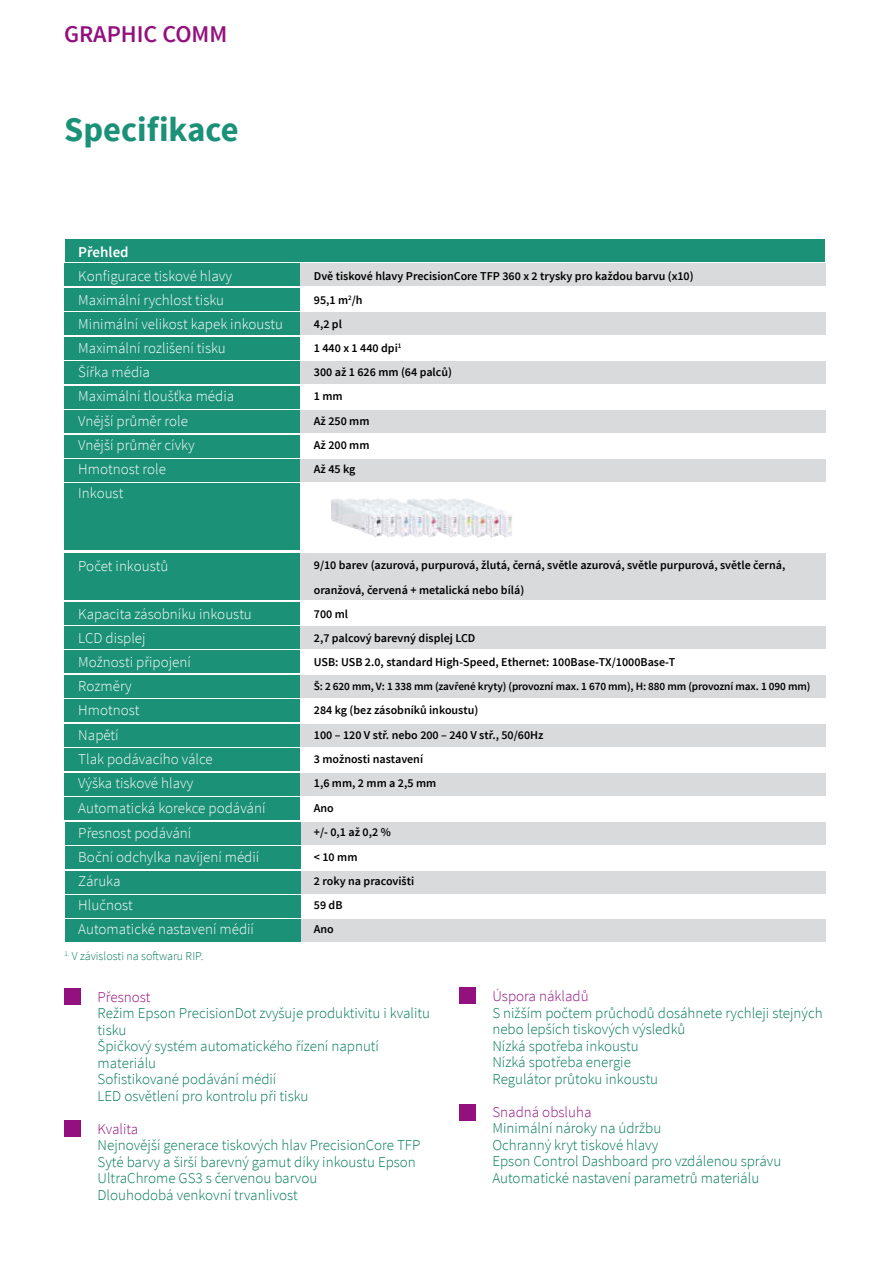
<style>
.page{position:relative;width:893px;height:1263px;background:#fff}
.page>*{position:absolute;margin:0;border:0;box-sizing:border-box;transform-origin:0 0}
.t1{font:700 34.5px "Source Sans Pro";color:#1b9178}
.t2{font:600 24px "Source Sans Pro";color:#93117e}
.t3{font:300 15px/16.5px "Source Sans Pro";color:#007859}
.t4{font:300 15px/24.2px "Source Sans Pro";color:#fff}
.t5{font:300 15px "Source Sans Pro";color:#93117e}
.t6{font:600 15px "Source Sans Pro";color:#fff}
.t7{font:600 12px/24.2px "Source Sans Pro";color:#000}
.t8{font:300 12px "Source Sans Pro";color:#007859}
.t9{font:600 11.25px "Source Sans Pro";letter-spacing:-.01em;color:#000}
.s1{color:#fff}
</style>
<div class="page">
<div style="left:292px;top:919px;width:534px;height:23px;background:#d9dadb"></div>
<div style="left:291px;top:264px;width:534px;height:22px;background:#d9dadb"></div>
<div style="left:291px;top:459px;width:534px;height:23px;background:#d9dadb"></div>
<div style="left:291px;top:361px;width:534px;height:23px;background:#d9dadb"></div>
<div style="left:291px;top:724px;width:534px;height:23px;background:#d9dadb"></div>
<div style="left:291px;top:313px;width:534px;height:22px;background:#d9dadb"></div>
<div style="left:291px;top:553px;width:534px;height:47px;background:#d9dadb"></div>
<div style="left:291px;top:675px;width:534px;height:23px;background:#d9dadb"></div>
<div style="left:291px;top:410px;width:534px;height:23px;background:#d9dadb"></div>
<div style="left:291px;top:626px;width:534px;height:23px;background:#d9dadb"></div>
<div style="left:291px;top:773px;width:534px;height:22px;background:#d9dadb"></div>
<div style="left:292px;top:871px;width:534px;height:22px;background:#d9dadb"></div>
<div style="left:292px;top:822px;width:534px;height:22px;background:#d9dadb"></div>
<div style="left:65px;top:989px;width:16px;height:16px;background:#93117e"></div>
<div style="left:64px;top:1120px;width:16px;height:16px;background:#93117e"></div>
<div style="left:460px;top:988px;width:16px;height:16px;background:#93117e"></div>
<div style="left:460px;top:1104px;width:16px;height:16px;background:#93117e"></div>
<div style="left:65px;top:239px;width:760px;height:23px;background:#1b9178"></div>
<div style="left:65px;top:435px;width:235px;height:22px;background:#1b9178"></div>
<div style="left:65px;top:337px;width:235px;height:23px;background:#1b9178"></div>
<div style="left:65px;top:568px;width:235px;height:32px;background:#1b9178"></div>
<div style="left:65px;top:724px;width:235px;height:23px;background:#1b9178"></div>
<div style="left:65px;top:264px;width:235px;height:22px;background:#1b9178"></div>
<div style="left:65px;top:459px;width:235px;height:23px;background:#1b9178"></div>
<div style="left:65px;top:361px;width:235px;height:23px;background:#1b9178"></div>
<div style="left:65px;top:602px;width:235px;height:22px;background:#1b9178"></div>
<div style="left:65px;top:748px;width:235px;height:23px;background:#1b9178"></div>
<div style="left:65px;top:288px;width:235px;height:23px;background:#1b9178"></div>
<div style="left:65px;top:484px;width:235px;height:66px;background:#1b9178"></div>
<div style="left:65px;top:675px;width:235px;height:23px;background:#1b9178"></div>
<div style="left:65px;top:386px;width:235px;height:23px;background:#1b9178"></div>
<div style="left:65px;top:626px;width:235px;height:23px;background:#1b9178"></div>
<div style="left:65px;top:773px;width:235px;height:22px;background:#1b9178"></div>
<div style="left:65px;top:313px;width:235px;height:22px;background:#1b9178"></div>
<div style="left:65px;top:553px;width:235px;height:22px;background:#1b9178"></div>
<div style="left:65px;top:699px;width:235px;height:23px;background:#1b9178"></div>
<div style="left:65px;top:410px;width:235px;height:23px;background:#1b9178"></div>
<div style="left:65px;top:651px;width:235px;height:22px;background:#1b9178"></div>
<div style="left:65px;top:797px;width:235px;height:23px;background:#1b9178"></div>
<div style="left:65px;top:871px;width:235px;height:22px;background:#1b9178"></div>
<div style="left:65px;top:895px;width:235px;height:23px;background:#1b9178"></div>
<div style="left:65px;top:822px;width:235px;height:22px;background:#1b9178"></div>
<div style="left:65px;top:846px;width:235px;height:23px;background:#1b9178"></div>
<img style="left:331px;top:498px;width:148px;height:39px">
<div style="left:65px;top:919px;width:235px;height:23px;background:#1b9178"></div>
<h2 class="t2" style="left:64px;top:25px;width:196px">GRAPHIC COMM<span class="s1">ika</span></h2>
<h1 class="t1" style="left:64px;top:108px;width:176px">Specifikace</h1>
<p class="t6" style="left:78px;top:242px;width:52px">Přehled</p>
<p class="t4" style="left:78px;top:264px;width:206px">Konfigurace tiskové hlavy<br>Maximální rychlost tisku<br>Minimální velikost kapek inkoustu<br>Maximální rozlišení tisku<br>Šířka média<br>Maximální tloušťka média<br>Vnější průměr role<br>Vnější průměr cívky<br>Hmotnost role<br>Inkoust</p>
<p class="t4" style="left:78px;top:553px;width:91px">Počet inkoustů</p>
<p class="t4" style="left:78px;top:602px;width:189px">Kapacita zásobníku inkoustu<br>LCD displej<br>Možnosti připojení<br>Rozměry<br>Hmotnost<br>Napětí<br>Tlak podávacího válce<br>Výška tiskové hlavy<br>Automatická korekce podávání</p>
<p class="t4" style="left:78px;top:820px;width:182px">Přesnost podávání<br>Boční odchylka navíjení médií<br>Záruka<br>Hlučnost<br>Automatické nastavení médií</p>
<p class="t8" style="left:65px;top:949px;width:140px"><sup>1.</sup> V závislosti na softwaru RIP.</p>
<p class="t7" style="left:314px;top:264px;width:381px">Dvě tiskové hlavy PrecisionCore TFP 360 x 2 trysky pro každou barvu (x10)<br>95,1 m<sup>2</sup>/h<br>4,2 pl<br>1 440 x 1 440 dpi<sup>1<br></sup>300 až 1 626 mm (64 palců)<br>1 mm<br>Až 250 mm<br>Až 200 mm<br>Až 45 kg</p>
<p class="t7" style="left:314px;top:554px;width:473px">9/10 barev (azurová, purpurová, žlutá, černá, světle azurová, světle purpurová, světle černá, oranžová, červená + metalická nebo bílá)<br>700 ml<br>2,7 palcový barevný displej LCD<br>USB: USB 2.0, standard High-Speed, Ethernet: 100Base-TX/1000Base-T</p>
<p class="t9" style="left:314px;top:679px;width:498px">Š: 2 620 mm, V: 1 338 mm (zavřené kryty) (provozní max. 1 670 mm), H: 880 mm (provozní max. 1 090 mm)</p>
<p class="t7" style="left:314px;top:699px;width:231px">284 kg (bez zásobníků inkoustu)<br>100 – 120 V stř. nebo 200 – 240 V stř., 50/60Hz<br>3 možnosti nastavení<br>1,6 mm, 2 mm a 2,5 mm</p>
<p class="t7" style="left:314px;top:796px;width:102px">Ano<br>+/- 0,1 až 0,2 %<br>&lt; 10 mm<br>2 roky na pracovišti<br>59 dB<br>Ano</p>
<p class="t5" style="left:98px;top:987px;width:55px">Přesnost</p>
<p class="t3" style="left:98px;top:1005px;width:334px">Režim Epson PrecisionDot zvyšuje produktivitu i kvalitu tisku<br>Špičkový systém automatického řízení napnutí materiálu<br>Sofistikované podávání médií<br>LED osvětlení pro kontrolu při tisku</p>
<p class="t5" style="left:98px;top:1119px;width:42px">Kvalita</p>
<p class="t3" style="left:98px;top:1137px;width:324px">Nejnovější generace tiskových hlav PrecisionCore TFP Syté barvy a širší barevný gamut díky inkoustu Epson UltraChrome GS3 s červenou barvou<br>Dlouhodobá venkovní trvanlivost</p>
<p class="t5" style="left:492px;top:987px;width:98px">Úspora nákladů</p>
<p class="t3" style="left:492px;top:1004px;width:332px">S nižším počtem průchodů dosáhnete rychleji stejných nebo lepších tiskových výsledků<br>Nízká spotřeba inkoustu<br>Nízká spotřeba energie<br>Regulátor průtoku inkoustu</p>
<p class="t5" style="left:492px;top:1102px;width:101px">Snadná obsluha</p>
<p class="t3" style="left:492px;top:1120px;width:290px">Minimální nároky na údržbu<br>Ochranný kryt tiskové hlavy<br>Epson Control Dashboard pro vzdálenou správu Automatické nastavení parametrů materiálu</p>
</div>
